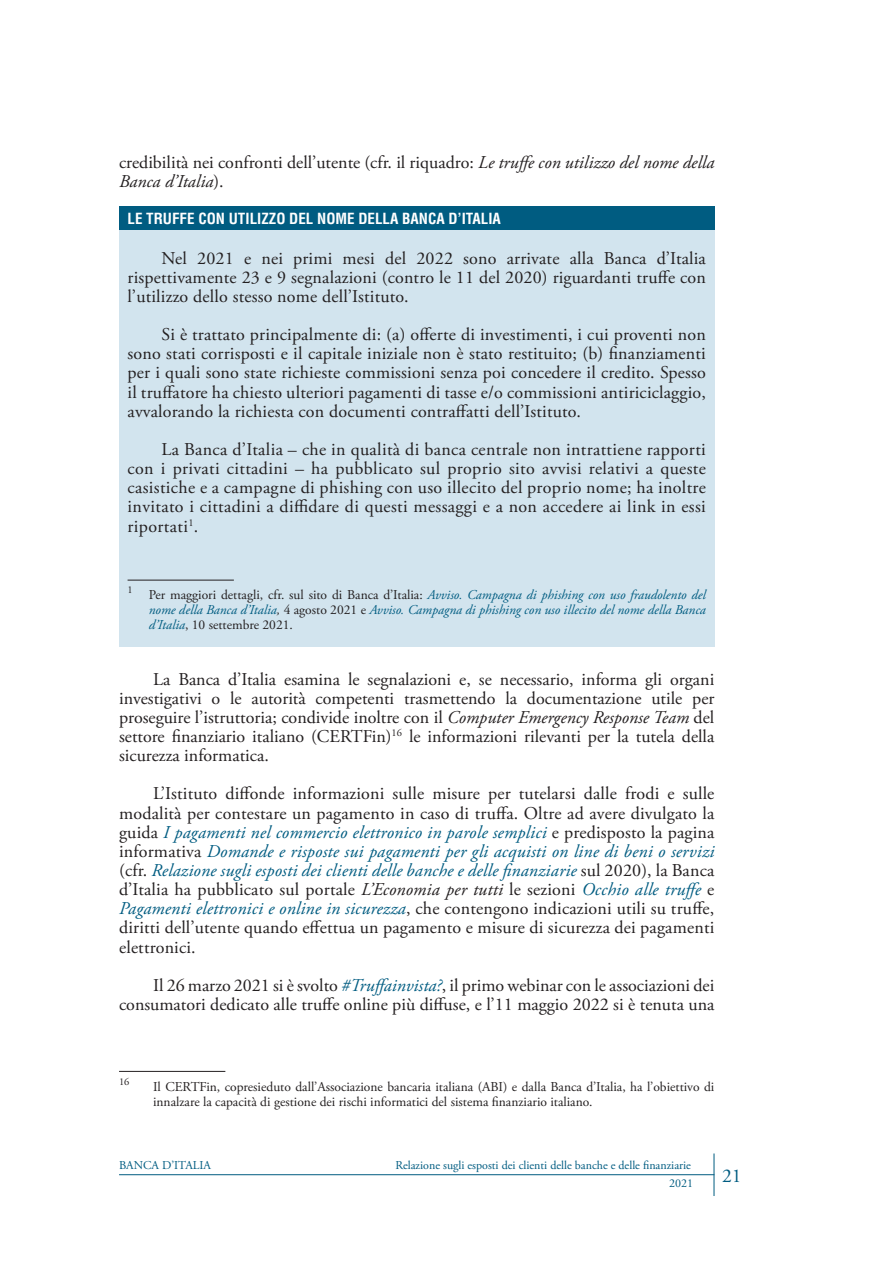
<style>
.page{position:relative;width:893px;height:1263px;background:#fff}
.page>*{position:absolute;margin:0;border:0;box-sizing:border-box;transform-origin:0 0}
.t1{font:19.5px "Adobe Garamond Pro";color:#005c81}
.TESTO_-_Paragrafo{font:18px/19.2px "Adobe Garamond Pro";color:#231f20;text-align:justify}
.BOX_-_Paragrafo{font:18px/19.2px "Adobe Garamond Pro";letter-spacing:.01em;color:#231f20;text-align:justify}
.BOX_-_Titolo{font:700 condensed 15px "Helvetica LT Std";color:#fff}
.BOX_-_Nota{font:italic 13.5px/15px "Adobe Garamond Pro";color:#005c81;text-align:justify}
.TESTO_-_Nota{font:13.5px/15px "Adobe Garamond Pro";color:#231f20}
.t2{font:12px "Adobe Garamond Pro";color:#005c81}
.TESTO_-_Nota-2{font:10.5px "Adobe Garamond Pro";color:#231f20}
.s1{font-style:italic}
.s2{font-style:normal;color:#231f20}
.s3{color:#231f20}
.s4{font-style:italic;color:#005c81}
</style>
<div class="page">
<hr style="left:119px;top:1174px;width:595px;height:1px;background:#005c81">
<hr style="left:714px;top:1153px;width:1px;height:43px;background:#005c81">
<hr style="left:119px;top:1071px;width:106px;height:1px;background:#231f20">
<div style="left:119px;top:206px;width:595px;height:440px;background:#d2e4ee"></div>
<div style="left:119px;top:206px;width:595px;height:24px;background:#005c81"></div>
<hr style="left:128px;top:580px;width:106px;height:1px;background:#231f20">
<p class="TESTO_-_Paragrafo" style="left:119px;top:153px;width:597px">credibilità nei confronti dell’utente (cfr. il riquadro: <span class="s1">Le truffe con utilizzo del nome della<br>Banca d’Italia</span>).</p>
<h3 class="BOX_-_Titolo" style="left:128px;top:209px;width:375px">LE TRUFFE CON UTILIZZO DEL NOME DELLA BANCA D’ITALIA</h3>
<p class="BOX_-_Paragrafo" style="left:128px;top:249px;width:580px;text-indent:34px">Nel 2021 e nei primi mesi del 2022 sono arrivate alla Banca d’Italia rispettivamente 23 e 9 segnalazioni (contro le 11 del 2020) riguardanti truffe con l’utilizzo dello stesso nome dell’Istituto.</p>
<p class="BOX_-_Paragrafo" style="left:128px;top:325px;width:580px;text-indent:34px">Si è trattato principalmente di: (a) offerte di investimenti, i cui proventi non sono stati corrisposti e il capitale iniziale non è stato restituito; (b) finanziamenti per i quali sono state richieste commissioni senza poi concedere il credito. Spesso il truffatore ha chiesto ulteriori pagamenti di tasse e/o commissioni antiriciclaggio, avvalorando la richiesta con documenti contraffatti dell’Istituto.</p>
<p class="BOX_-_Paragrafo" style="left:128px;top:440px;width:580px;text-indent:34px">La Banca d’Italia – che in qualità di banca centrale non intrattiene rapporti con i privati cittadini – ha pubblicato sul proprio sito avvisi relativi a queste casistiche e a campagne di phishing con uso illecito del proprio nome; ha inoltre invitato i cittadini a diffidare di questi messaggi e a non accedere ai link in essi riportati<sup>1</sup>.</p>
<p class="BOX_-_Nota" style="left:149px;top:588px;width:559px;text-indent:-21px"><sup>1</sup> <span class="s2">Per maggiori dettagli, cfr. sul sito di Banca d’Italia:</span> Avviso. Campagna di phishing con uso fraudolento del nome della Banca d’Italia<span class="s3">,</span> <span class="s2">4 agosto 2021 e</span> Avviso. Campagna di phishing con uso illecito del nome della Banca d’Italia<span class="s2">, 10 settembre 2021.</span></p>
<p class="TESTO_-_Paragrafo" style="left:119px;top:670px;width:597px;text-indent:34px">La Banca d’Italia esamina le segnalazioni e, se necessario, informa gli organi investigativi o le autorità competenti trasmettendo la documentazione utile per proseguire l’istruttoria; condivide inoltre con il <span class="s1">Computer Emergency Response Team</span> del settore finanziario italiano (CERTFin)<sup>16</sup> le informazioni rilevanti per la tutela della sicurezza informatica.</p>
<p class="TESTO_-_Paragrafo" style="left:119px;top:785px;width:597px;text-indent:34px">L’Istituto diffonde informazioni sulle misure per tutelarsi dalle frodi e sulle modalità per contestare un pagamento in caso di truffa. Oltre ad avere divulgato la guida <span class="s4">I pagamenti nel commercio elettronico in parole semplici</span> e predisposto la pagina informativa <span class="s4">Domande e risposte sui pagamenti per gli acquisti on line di beni o servizi </span>(cfr. <span class="s4">Relazione sugli esposti dei clienti delle banche e delle finanziarie</span> sul 2020), la Banca d’Italia ha pubblicato sul portale <span class="s1">L’Economia per tutti</span> le sezioni <span class="s4">Occhio alle truffe</span> e <span class="s4">Pagamenti elettronici e online in sicurezza</span>, che contengono indicazioni utili su truffe, diritti dell’utente quando effettua un pagamento e misure di sicurezza dei pagamenti elettronici.</p>
<p class="TESTO_-_Paragrafo" style="left:119px;top:976px;width:597px;text-align:right">Il 26 marzo 2021 si è svolto <span class="s4">#Truffainvista?</span>, il primo webinar con le associazioni dei consumatori dedicato alle truffe online più diffuse, e l’11 maggio 2022 si è tenuta una</p>
<p class="TESTO_-_Nota-2" style="left:119px;top:1075px;width:12px">16</p>
<p class="TESTO_-_Nota" style="left:153px;top:1079px;width:563px">Il CERTFin, copresieduto dall’Associazione bancaria italiana (ABI) e dalla Banca d’Italia, ha l’obiettivo di innalzare la capacità di gestione dei rischi informatici del sistema finanziario italiano.</p>
<p class="t2" style="left:119px;top:1158px;width:93px">BANCA D’ITALIA</p>
<p class="t2" style="left:395px;top:1158px;width:297px">Relazione sugli esposti dei clienti delle banche e delle finanziarie</p>
<p class="t2" style="left:669px;top:1176px;width:25px">2021</p>
<p class="t1" style="left:722px;top:1164px;width:21px">21</p>
</div>
